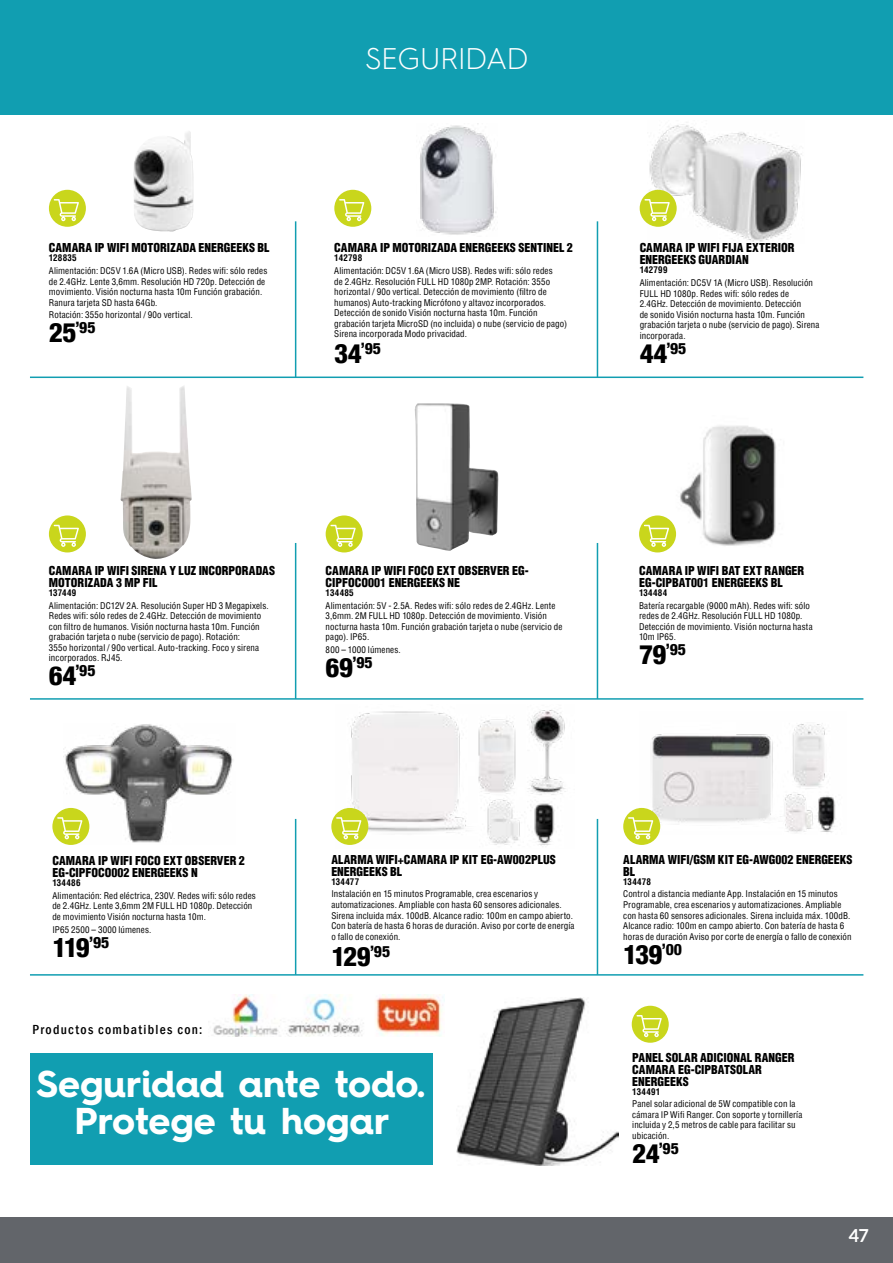
<style>
.page{position:relative;width:893px;height:1263px;background:#fff}
.page>*{position:absolute;margin:0;border:0;box-sizing:border-box;transform-origin:0 0}
.t1{font:700 37.5px/37.5px "Hurme Geometric Sans 4";color:#fff;text-align:center}
.t2{font:300 30px "Hurme Geometric Sans 4";color:#fff}
.t3{font:800 condensed 27px "Helvetica 87";letter-spacing:-.075em;color:#000}
.t4{font:700 18px "Lato";color:#fff}
.t5{font:800 condensed 15.75px "Helvetica 87";letter-spacing:-.01em;color:#000}
.t6{font:500 condensed 13.5px "Franklin Gothic";letter-spacing:.095em;color:#000}
.t7{font:900 condensed 12px/12px "Helvetica";color:#000}
.t8{font:condensed 9px/10.5px "Helvetica";letter-spacing:.01em;color:#000}
.t9{font:700 condensed 9px "Helvetica";letter-spacing:.03em;color:#000}
.s1{font-size:27px}
</style>
<div class="page">
<div style="left:0;top:1217px;width:893px;height:46px;background:#62656a"></div>
<hr style="left:30px;top:376px;width:833px;height:2px;background:#119eb1">
<hr style="left:30px;top:698px;width:833px;height:2px;background:#119eb1">
<hr style="left:30px;top:974px;width:833px;height:2px;background:#119eb1">
<hr style="left:295px;top:221px;width:1px;height:156px;background:#119eb1">
<hr style="left:295px;top:543px;width:1px;height:156px;background:#119eb1">
<hr style="left:295px;top:819px;width:1px;height:156px;background:#119eb1">
<hr style="left:597px;top:221px;width:1px;height:156px;background:#119eb1">
<hr style="left:597px;top:543px;width:1px;height:156px;background:#119eb1">
<hr style="left:597px;top:819px;width:1px;height:156px;background:#119eb1">
<div style="left:0;top:0;width:893px;height:115px;background:#119eb1"></div>
<img style="left:641px;top:724px;width:195px;height:109px">
<img style="left:457px;top:997px;width:162px;height:168px">
<img style="left:65px;top:724px;width:168px;height:121px">
<img style="left:664px;top:425px;width:116px;height:127px">
<div style="left:30px;top:1053px;width:402px;height:111px;background:#119eb1"></div>
<img style="left:133px;top:131px;width:60px;height:101px">
<img style="left:338px;top:710px;width:228px;height:136px">
<img style="left:420px;top:125px;width:76px;height:110px">
<img style="left:647px;top:124px;width:155px;height:118px">
<img style="left:414px;top:403px;width:85px;height:148px">
<img style="left:120px;top:386px;width:72px;height:173px">
<img style="left:213px;top:994px;width:232px;height:42px">
<div style="left:49px;top:190px;width:37px;height:37px;background:#c9d61c;border-radius:50%"></div>
<svg style="left:54px;top:199px;width:25px;height:22px"></svg>
<div style="left:334px;top:190px;width:37px;height:37px;background:#c9d61c;border-radius:50%"></div>
<svg style="left:339px;top:199px;width:25px;height:22px"></svg>
<div style="left:640px;top:190px;width:37px;height:37px;background:#c9d61c;border-radius:50%"></div>
<svg style="left:644px;top:199px;width:26px;height:22px"></svg>
<div style="left:331px;top:808px;width:37px;height:37px;background:#c9d61c;border-radius:50%"></div>
<svg style="left:336px;top:817px;width:25px;height:22px"></svg>
<div style="left:52px;top:808px;width:37px;height:37px;background:#c9d61c;border-radius:50%"></div>
<svg style="left:57px;top:817px;width:25px;height:22px"></svg>
<div style="left:623px;top:808px;width:37px;height:37px;background:#c9d61c;border-radius:50%"></div>
<svg style="left:628px;top:817px;width:25px;height:22px"></svg>
<div style="left:632px;top:1006px;width:37px;height:37px;background:#c9d61c;border-radius:50%"></div>
<svg style="left:637px;top:1015px;width:25px;height:22px"></svg>
<div style="left:639px;top:515px;width:37px;height:37px;background:#c9d61c;border-radius:50%"></div>
<svg style="left:644px;top:525px;width:25px;height:22px"></svg>
<div style="left:326px;top:515px;width:37px;height:37px;background:#c9d61c;border-radius:50%"></div>
<svg style="left:330px;top:525px;width:26px;height:22px"></svg>
<div style="left:49px;top:515px;width:37px;height:37px;background:#c9d61c;border-radius:50%"></div>
<svg style="left:54px;top:525px;width:25px;height:22px"></svg>
<h2 class="t2" style="left:365px;top:38px;width:165px">SEGURIDAD</h2>
<h3 class="t7" style="left:49px;top:242px;width:222px">CAMARA IP WIFI MOTORIZADA ENERGEEKS BL</h3>
<p class="t9" style="left:49px;top:252px;width:29px">128835</p>
<p class="t8" style="left:49px;top:265px;width:220px">Alimentación: DC5V 1.6A (Micro USB). Redes wifi: sólo redes de 2.4GHz. Lente 3,6mm. Resolución HD 720p. Detección de movimiento. Visión nocturna hasta 10m Función grabación.<br>Ranura tarjeta SD hasta 64Gb.</p>
<p class="t8" style="left:49px;top:309px;width:145px">Rotación: 355o horizontal / 90o vertical.</p>
<h3 class="t5" style="left:49px;top:318px;width:48px"><span class="s1">25</span>’95</h3>
<h3 class="t7" style="left:334px;top:242px;width:240px">CAMARA IP MOTORIZADA ENERGEEKS SENTINEL 2</h3>
<p class="t9" style="left:334px;top:252px;width:29px">142798</p>
<p class="t8" style="left:334px;top:265px;width:234px">Alimentación: DC5V 1.6A (Micro USB). Redes wifi: sólo redes<br>de 2.4GHz. Resolución FULL HD 1080p 2MP. Rotación: 355o horizontal / 90o vertical. Detección de movimiento (filtro de humanos) Auto-tracking Micrófono y altavoz incorporados.<br>Detección de sonido Visión nocturna hasta 10m. Función grabación tarjeta MicroSD (no incluida) o nube (servicio de pago)<br>Sirena incorporada Modo privacidad.</p>
<h3 class="t5" style="left:334px;top:339px;width:48px"><span class="s1">34</span>’95</h3>
<h3 class="t7" style="left:640px;top:242px;width:156px">CAMARA IP WIFI FIJA EXTERIOR<br>ENERGEEKS GUARDIAN</h3>
<p class="t9" style="left:640px;top:264px;width:29px">142799</p>
<p class="t8" style="left:640px;top:277px;width:181px">Alimentación: DC5V 1A (Micro USB). Resolución FULL HD 1080p. Redes wifi: sólo redes de 2.4GHz. Detección de movimiento. Detección<br>de sonido Visión nocturna hasta 10m. Función grabación tarjeta o nube (servicio de pago). Sirena incorporada.</p>
<h3 class="t5" style="left:640px;top:338px;width:48px"><span class="s1">44</span>’95</h3>
<h3 class="t7" style="left:49px;top:564px;width:228px">CAMARA IP WIFI SIRENA Y LUZ INCORPORADAS<br>MOTORIZADA 3 MP FIL</h3>
<p class="t9" style="left:49px;top:587px;width:29px">137449</p>
<p class="t8" style="left:49px;top:600px;width:221px">Alimentación: DC12V 2A. Resolución Super HD 3 Megapixels.<br>Redes wifi: sólo redes de 2.4GHz. Detección de movimiento con filtro de humanos. Visión nocturna hasta 10m. Función grabación tarjeta o nube (servicio de pago). Rotación:<br>355o horizontal / 90o vertical. Auto-tracking. Foco y sirena incorporados. RJ45.</p>
<h3 class="t5" style="left:49px;top:661px;width:48px"><span class="s1">64</span>’95</h3>
<h3 class="t7" style="left:326px;top:564px;width:205px">CAMARA IP WIFI FOCO EXT OBSERVER EG-<br>CIPFOCO001 ENERGEEKS NE</h3>
<p class="t9" style="left:326px;top:587px;width:30px">134485</p>
<p class="t8" style="left:326px;top:600px;width:238px">Alimentación: 5V - 2.5A. Redes wifi: sólo redes de 2.4GHz. Lente 3,6mm. 2M FULL HD 1080p. Detección de movimiento. Visión nocturna hasta 10m. Función grabación tarjeta o nube (servicio de pago). IP65.</p>
<p class="t8" style="left:326px;top:644px;width:77px">800 – 1000 lúmenes.</p>
<h3 class="t5" style="left:326px;top:652px;width:48px"><span class="s1">69</span>’95</h3>
<h3 class="t7" style="left:639px;top:564px;width:167px">CAMARA IP WIFI BAT EXT RANGER<br>EG-CIPBAT001 ENERGEEKS BL</h3>
<p class="t9" style="left:639px;top:587px;width:30px">134484</p>
<p class="t8" style="left:639px;top:600px;width:175px">Batería recargable (9000 mAh). Redes wifi: sólo redes de 2.4GHz. Resolución FULL HD 1080p.<br>Detección de movimiento. Visión nocturna hasta 10m IP65.</p>
<h3 class="t5" style="left:639px;top:640px;width:48px"><span class="s1">79</span>’95</h3>
<h3 class="t7" style="left:52px;top:855px;width:194px">CAMARA IP WIFI FOCO EXT OBSERVER 2<br>EG-CIPFOCO002 ENERGEEKS N</h3>
<p class="t9" style="left:52px;top:877px;width:30px">134486</p>
<p class="t8" style="left:52px;top:890px;width:205px">Alimentación: Red eléctrica, 230V. Redes wifi: sólo redes de 2.4GHz. Lente 3,6mm 2M FULL HD 1080p. Detección de movimiento Visión nocturna hasta 10m.</p>
<p class="t8" style="left:52px;top:924px;width:100px">IP65 2500 – 3000 lúmenes.</p>
<h3 class="t3" style="left:52px;top:930px;width:58px">119<sup>’95</sup></h3>
<h3 class="t6" style="left:32px;top:1020px;width:172px">Productos combatibles con:</h3>
<h3 class="t7" style="left:331px;top:853px;width:226px">ALARMA WIFI+CAMARA IP KIT EG-AW002PLUS<br>ENERGEEKS BL</h3>
<p class="t9" style="left:331px;top:876px;width:29px">134477</p>
<p class="t8" style="left:331px;top:889px;width:245px">Instalación en 15 minutos Programable, crea escenarios y automatizaciones. Ampliable con hasta 60 sensores adicionales.<br>Sirena incluida máx. 100dB. Alcance radio: 100m en campo abierto.<br>Con batería de hasta 6 horas de duración. Aviso por corte de energía o fallo de conexión.</p>
<h3 class="t3" style="left:331px;top:939px;width:60px">129<sup>’95</sup></h3>
<h1 class="t1" style="left:37px;top:1064px;width:390px">Seguridad ante todo.<br>Protege tu hogar</h1>
<h3 class="t7" style="left:623px;top:853px;width:231px">ALARMA WIFI/GSM KIT EG-AWG002 ENERGEEKS<br>BL</h3>
<p class="t9" style="left:623px;top:876px;width:29px">134478</p>
<p class="t8" style="left:623px;top:889px;width:230px">Control a distancia mediante App. Instalación en 15 minutos Programable, crea escenarios y automatizaciones. Ampliable con hasta 60 sensores adicionales. Sirena incluida máx. 100dB.<br>Alcance radio: 100m en campo abierto. Con batería de hasta 6 horas de duración Aviso por corte de energía o fallo de conexión</p>
<h3 class="t3" style="left:623px;top:937px;width:60px">139<sup>’00</sup></h3>
<h3 class="t7" style="left:632px;top:1051px;width:164px">PANEL SOLAR ADICIONAL RANGER<br>CAMARA EG-CIPBATSOLAR<br>ENERGEEKS</h3>
<p class="t9" style="left:632px;top:1085px;width:30px">134491</p>
<p class="t8" style="left:632px;top:1099px;width:172px">Panel solar adicional de 5W compatible con la cámara IP Wifi Ranger. Con soporte y tornillería incluida y 2,5 metros de cable para facilitar su ubicación.</p>
<h3 class="t5" style="left:632px;top:1138px;width:48px"><span class="s1">24</span>’95</h3>
<h3 class="t4" style="left:849px;top:1222px;width:22px">47</h3>
</div>
